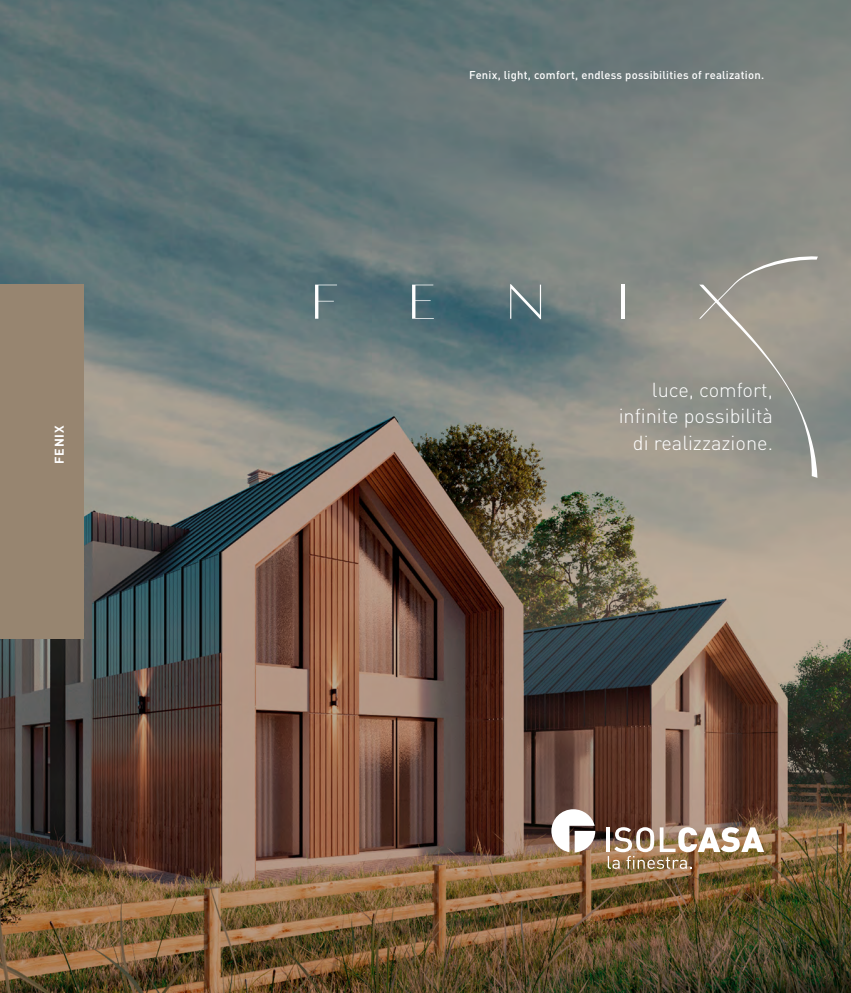
<style>
.page{position:relative;width:851px;height:993px;background:#fff}
.page>*{position:absolute;margin:0;border:0;box-sizing:border-box;transform-origin:0 0}
.t1{font:300 20px/26.2px "DIN Pro";color:#fff;text-align:right}
.t2{font:700 12.5px "DIN Pro";letter-spacing:.08em;color:#fff}
.t3{font:500 11.25px "DIN Pro";letter-spacing:.02em;color:#fff}
</style>
<div class="page">
<img style="left:0;top:0;width:850px;height:992px">
<div style="left:0;top:283px;width:83px;height:355px;background:#978570"></div>
<svg style="left:315px;top:284px;width:22px;height:34px"></svg>
<svg style="left:412px;top:284px;width:22px;height:34px"></svg>
<svg style="left:510px;top:284px;width:31px;height:35px"></svg>
<hr style="left:621px;top:284px;width:3px;height:34px;background:#fff">
<svg style="left:699px;top:254px;width:118px;height:223px;background:#99978f"></svg>
<hr style="left:606px;top:827px;width:3px;height:24px;background:#fff">
<svg style="left:551px;top:809px;width:44px;height:43px"></svg>
<img style="left:607px;top:826px;width:157px;height:42px">
<p class="t2" style="left:49px;top:464px;width:41px;rotate:-90deg">FENIX</p>
<p class="t3" style="left:469px;top:66px;width:296px">Fenix, light, comfort, endless possibilities of realization.</p>
<h1 class="t1" style="left:618px;top:375px;width:156px">luce, comfort, infinite possibilità di realizzazione.</h1>
</div>
